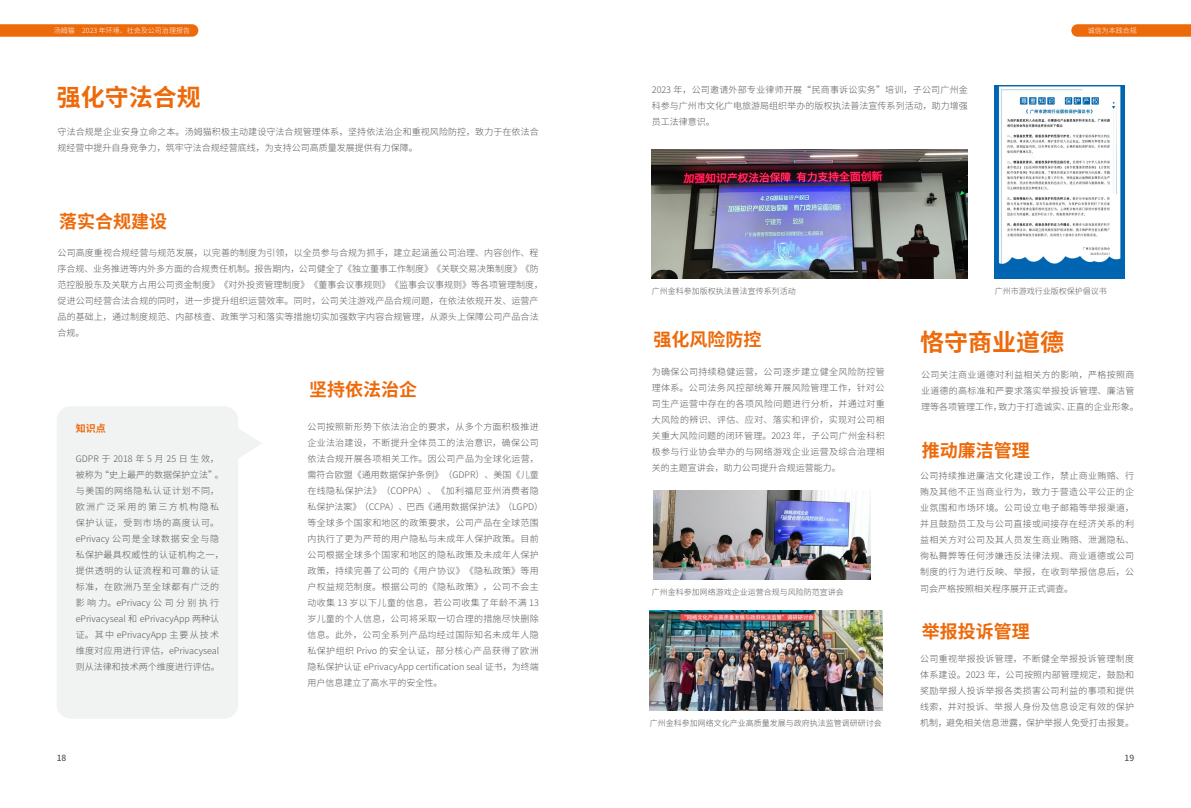
<style>
.page{position:relative;width:1191px;height:808px;background:#fff}
.page>*{position:absolute;margin:0;border:0;box-sizing:border-box;transform-origin:0 0}
.t1{font:700 24px "Source Han Sans CN";color:#ed6a0b}
.t2{font:700 18px "Source Han Sans CN";color:#ed6a0b}
.t3{font:700 10px "Source Han Sans CN";color:#ed6a0b}
.t4{font:300 9px/16px "Source Han Sans CN";letter-spacing:.01em;color:#595757;text-align:justify}
.t5{font:300 9px/16px "Source Han Sans CN";letter-spacing:.03em;color:#595757}
.t6{font:300 9px/16px "Source Han Sans CN";letter-spacing:.035em;color:#595757}
.t7{font:500 8.5px "Source Han Sans CN";color:#595757}
.t8{font:300 8px "Source Han Sans CN";color:#595757}
.t9{font:300 7px "Source Han Sans CN";color:#fff}
</style>
<div class="page">
<svg style="left:0;top:24px;width:198px;height:13px;background:#ed7015"></svg>
<svg style="left:1071px;top:24px;width:120px;height:13px;background:#ed7118"></svg>
<div style="left:57px;top:406px;width:181px;height:313px;background:#f1f2f2;border-radius:14px"></div>
<svg style="left:238px;top:428px;width:24px;height:30px"></svg>
<img style="left:652px;top:150px;width:316px;height:128px">
<img style="left:994px;top:85px;width:130px;height:193px">
<img style="left:653px;top:491px;width:217px;height:89px">
<img style="left:649px;top:611px;width:233px;height:99px">
<p class="t9" style="left:54px;top:27px;width:138px">汤姆猫 2023 年环境、社会及公司治理报告</p>
<p class="t9" style="left:1087px;top:27px;width:50px">诚信为本践合规</p>
<h1 class="t1" style="left:57px;top:84px;width:145px">强化守法合规</h1>
<p class="t4" style="left:58px;top:124px;width:482px">守法合规是企业安身立命之本。汤姆猫积极主动建设守法合规管理体系，坚持依法治企和重视风险防控，致力于在依法合规经营中提升自身竞争力，筑牢守法合规经营底线，为支持公司高质量发展提供有力保障。</p>
<h2 class="t2" style="left:59px;top:211px;width:109px">落实合规建设</h2>
<p class="t4" style="left:58px;top:245px;width:487px;text-align:left">公司高度重视合规经营与规范发展，以完善的制度为引领，以全员参与合规为抓手，建立起涵盖公司治理、内容创作、程序合规、业务推进等内外多方面的合规责任机制。报告期内，公司健全了《独立董事工作制度》《关联交易决策制度》《防范控股股东及关联方占用公司资金制度》《对外投资管理制度》《董事会议事规则》《监事会议事规则》等各项管理制度，促进公司经营合法合规的同时，进一步提升组织运营效率。同时，公司关注游戏产品合规问题，在依法依规开发、运营产品的基础上，通过制度规范、内部核查、政策学习和落实等措施切实加强数字内容合规管理，从源头上保障公司产品合法合规。</p>
<p class="t3" style="left:76px;top:423px;width:31px">知识点</p>
<p class="t5" style="left:76px;top:450px;width:149px">GDPR于2018年5月25日生效，被称为“史上最严的数据保护立法”。与美国的网络隐私认证计划不同，欧洲广泛采用的第三方机构隐私保护认证，受到市场的高度认可。ePrivacy 公司是全球数据安全与隐私保护最具权威性的认证机构之一，提供透明的认证流程和可靠的认证标准，在欧洲乃至全球都有广泛的影响力。ePrivacy 公司分别执行ePrivacyseal 和 ePrivacyApp 两种认证。其中 ePrivacyApp 主要从技术维度对应用进行评估，ePrivacyseal则从法律和技术两个维度进行评估。</p>
<h2 class="t2" style="left:309px;top:380px;width:109px">坚持依法治企</h2>
<p class="t5" style="left:307px;top:418px;width:237px">公司按照新形势下依法治企的要求，从多个方面积极推进企业法治建设，不断提升全体员工的法治意识，确保公司依法合规开展各项相关工作。因公司产品为全球化运营，需符合欧盟《通用数据保护条例》（GDPR）、美国《儿童在线隐私保护法》（COPPA）、《加利福尼亚州消费者隐私保护法案》（CCPA）、巴西《通用数据保护法》（LGPD）等全球多个国家和地区的政策要求，公司产品在全球范围内执行了更为严苛的用户隐私与未成年人保护政策。目前公司根据全球多个国家和地区的隐私政策及未成年人保护政策，持续完善了公司的《用户协议》《隐私政策》等用户权益规范制度。根据公司的《隐私政策》，公司不会主动收集 13 岁以下儿童的信息，若公司收集了年龄不满 13岁儿童的个人信息，公司将采取一切合理的措施尽快删除信息。此外，公司全系列产品均经过国际知名未成年人隐私保护组织 Privo 的安全认证，部分核心产品获得了欧洲隐私保护认证 ePrivacyApp certification seal 证书，为终端用户信息建立了高水平的安全性。</p>
<p class="t4" style="left:652px;top:82px;width:318px">2023 年，公司邀请外部专业律师开展“民商事诉讼实务”培训，子公司广州金科参与广州市文化广电旅游局组织举办的版权执法普法宣传系列活动，助力增强员工法律意识。</p>
<p class="t8" style="left:652px;top:286px;width:145px">广州金科参加版权执法普法宣传系列活动</p>
<h2 class="t2" style="left:653px;top:329px;width:109px">强化风险防控</h2>
<p class="t4" style="left:652px;top:364px;width:234px">为确保公司持续稳健运营，公司逐步建立健全风险防控管理体系。公司法务风控部统筹开展风险管理工作，针对公司生产运营中存在的各项风险问题进行分析，并通过对重大风险的辨识、评估、应对、落实和评价，实现对公司相关重大风险问题的闭环管理。2023 年，子公司广州金科积极参与行业协会举办的与网络游戏企业运营及综合治理相关的主题宣讲会，助力公司提升合规运营能力。</p>
<p class="t8" style="left:652px;top:588px;width:193px">广州金科参加网络游戏企业运营合规与风险防范宣讲会</p>
<p class="t8" style="left:649px;top:718px;width:233px">广州金科参加网络文化产业高质量发展与政府执法监管调研研讨会</p>
<p class="t8" style="left:994px;top:286px;width:113px">广州市游戏行业版权保护倡议书</p>
<h1 class="t1" style="left:920px;top:329px;width:145px">恪守商业道德</h1>
<p class="t6" style="left:921px;top:367px;width:219px">公司关注商业道德对利益相关方的影响，严格按照商业道德的高标准和严要求落实举报投诉管理、廉洁管理等各项管理工作，致力于打造诚实、正直的企业形象。</p>
<h2 class="t2" style="left:921px;top:441px;width:109px">推动廉洁管理</h2>
<p class="t4" style="left:920px;top:468px;width:216px">公司持续推进廉洁文化建设工作，禁止商业贿赂、行贿及其他不正当商业行为，致力于营造公平公正的企业氛围和市场环境。公司设立电子邮箱等举报渠道，并且鼓励员工及与公司直接或间接存在经济关系的利益相关方对公司及其人员发生商业贿赂、泄漏隐私、徇私舞弊等任何涉嫌违反法律法规、商业道德或公司制度的行为进行反映、举报，在收到举报信息后，公司会严格按照相关程序展开正式调查。</p>
<h2 class="t2" style="left:921px;top:622px;width:109px">举报投诉管理</h2>
<p class="t4" style="left:920px;top:650px;width:216px">公司重视举报投诉管理，不断健全举报投诉管理制度体系建设。2023 年，公司按照内部管理规定，鼓励和奖励举报人投诉举报各类损害公司利益的事项和提供线索，并对投诉、举报人身份及信息设定有效的保护机制，避免相关信息泄露，保护举报人免受打击报复。</p>
<p class="t7" style="left:57px;top:753px;width:11px">18</p>
<p class="t7" style="left:1124px;top:753px;width:11px">19</p>
</div>
